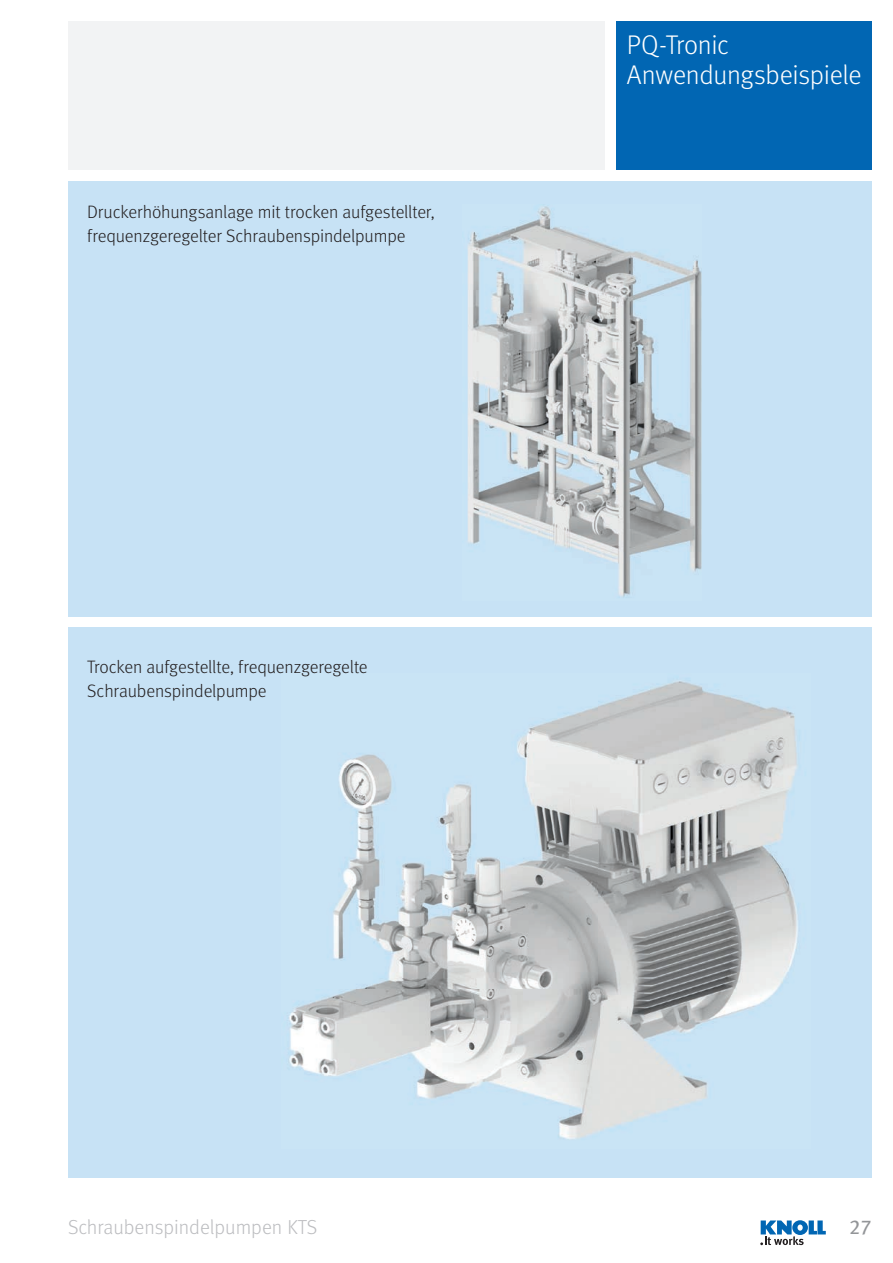
<style>
.page{position:relative;width:893px;height:1263px;background:#fff}
.page>*{position:absolute;margin:0;border:0;box-sizing:border-box;transform-origin:0 0}
.t1{font:27px/30px "Meta Light LF";letter-spacing:-.01em;color:#fff}
.t2{font:20.25px "Meta Light LF";color:#bcbdc0}
.t3{font:20.25px "Meta Book LF";color:#939598}
.t4{font:18px/24px "Meta Light LF";letter-spacing:-.01em;color:#231f20}
</style>
<div class="page">
<svg style="left:760px;top:1220px;width:66px;height:25px"></svg>
<div style="left:617px;top:21px;width:255px;height:149px;background:#0166b3"></div>
<div style="left:68px;top:21px;width:536px;height:149px;background:#f2f3f4"></div>
<div style="left:68px;top:181px;width:804px;height:436px;background:#c7e2f5"></div>
<div style="left:68px;top:627px;width:804px;height:551px;background:#c7e2f5"></div>
<img style="left:289px;top:681px;width:509px;height:459px">
<img style="left:467px;top:206px;width:235px;height:391px">
<p class="t4" style="left:87px;top:200px;width:349px">Druckerhöhungsanlage mit trocken aufgestellter, frequenzgeregelter Schraubenspindelpumpe</p>
<p class="t4" style="left:87px;top:655px;width:282px">Trocken aufgestellte, frequenzgeregelte<br>Schraubenspindelpumpe</p>
<h1 class="t1" style="left:627px;top:30px;width:236px">PQ-Tronic<br>Anwendungsbeispiele</h1>
<p class="t2" style="left:68px;top:1215px;width:251px">Schraubenspindelpumpen KTS</p>
<p class="t3" style="left:849px;top:1215px;width:24px">27</p>
</div>
